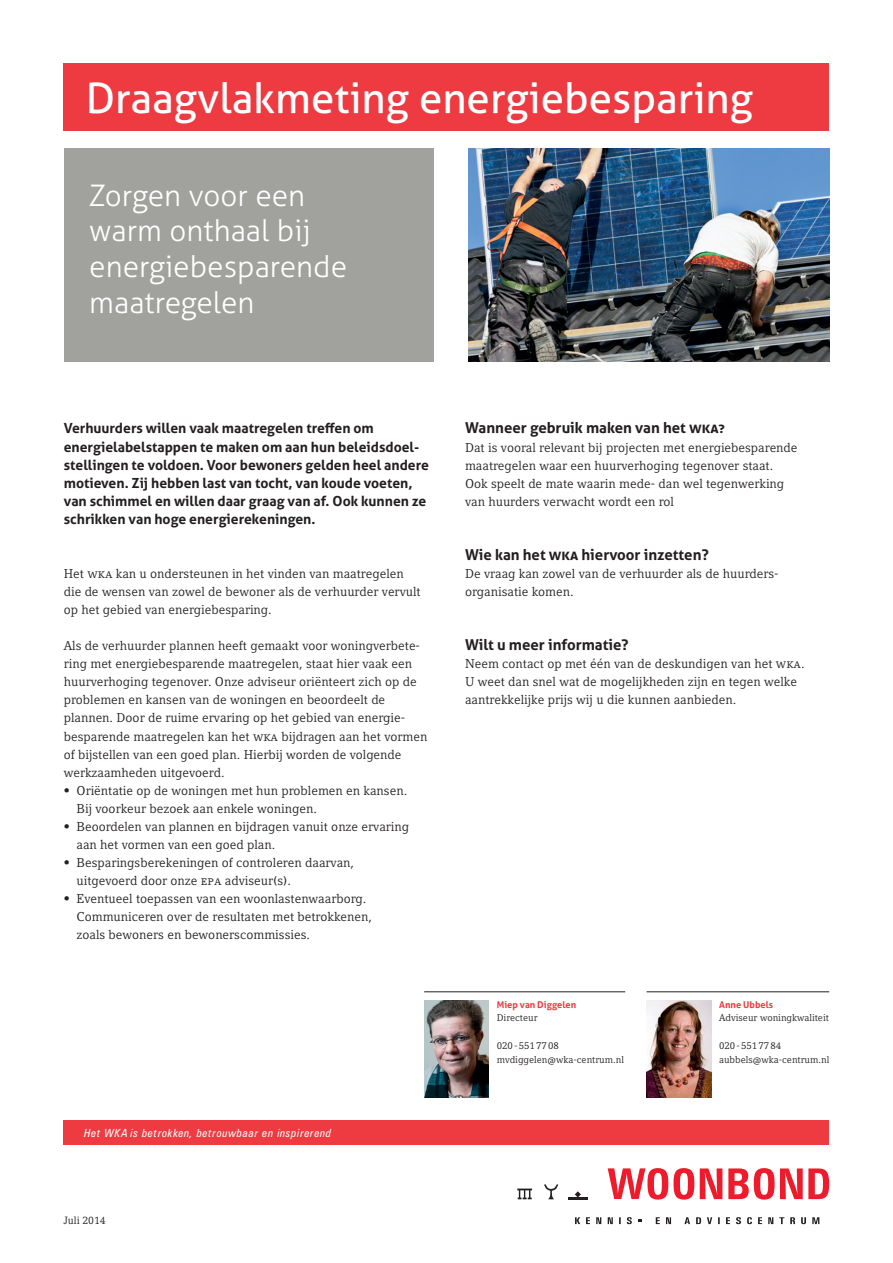
<style>
.page{position:relative;width:893px;height:1263px;background:#fff}
.page>*{position:absolute;margin:0;border:0;box-sizing:border-box;transform-origin:0 0}
._1_Titel{font:42px "Aller";color:#fff}
._2_Ondertitel{font:300 29.7px/35.7px "Aller";color:#fff}
._4_Tussenkop{font:700 15px "Aller";color:#231f20}
._3_Lead{font:700 13.95px/18px "Aller";color:#231f20}
.Plat_compatil{font:12.75px/18px "Compatil Letter LT Pro";color:#231f20}
.Functie{font:italic condensed 11.25px "Zurich BT";letter-spacing:.055em;color:#fff}
.Plat_compatil-2{font:10.5px "Compatil Letter LT Pro";color:#231f20}
.Plat_compatil-3{font:9.75px/13.8px "Compatil Letter LT Pro";color:#231f20}
.Plat_aller_bold{font:700 9.3px "Aller";color:#ee3a41}
.s1{font-family:"Aller Display"}
</style>
<div class="page">
<img style="left:469px;top:148px;width:360px;height:213px">
<div style="left:64px;top:1121px;width:765px;height:24px;background:#ee3a41"></div>
<svg style="left:575px;top:1217px;width:5px;height:7px"></svg>
<svg style="left:586px;top:1217px;width:4px;height:7px"></svg>
<svg style="left:596px;top:1217px;width:5px;height:7px"></svg>
<svg style="left:608px;top:1217px;width:5px;height:7px"></svg>
<svg style="left:619px;top:1217px;width:2px;height:7px"></svg>
<svg style="left:627px;top:1217px;width:5px;height:7px"></svg>
<svg style="left:638px;top:1219px;width:4px;height:3px"></svg>
<svg style="left:656px;top:1217px;width:4px;height:7px"></svg>
<svg style="left:666px;top:1217px;width:5px;height:7px"></svg>
<svg style="left:684px;top:1217px;width:6px;height:7px"></svg>
<svg style="left:696px;top:1217px;width:5px;height:7px"></svg>
<svg style="left:707px;top:1217px;width:5px;height:7px"></svg>
<svg style="left:718px;top:1217px;width:2px;height:7px"></svg>
<svg style="left:726px;top:1217px;width:4px;height:7px"></svg>
<svg style="left:736px;top:1217px;width:5px;height:7px"></svg>
<svg style="left:747px;top:1217px;width:5px;height:7px"></svg>
<svg style="left:758px;top:1217px;width:4px;height:7px"></svg>
<svg style="left:768px;top:1217px;width:5px;height:7px"></svg>
<svg style="left:779px;top:1217px;width:5px;height:7px"></svg>
<svg style="left:790px;top:1217px;width:5px;height:7px"></svg>
<svg style="left:801px;top:1217px;width:5px;height:7px"></svg>
<svg style="left:812px;top:1217px;width:7px;height:7px"></svg>
<svg style="left:608px;top:1168px;width:86px;height:31px"></svg>
<svg style="left:700px;top:1168px;width:22px;height:31px"></svg>
<svg style="left:728px;top:1168px;width:101px;height:31px"></svg>
<svg style="left:517px;top:1188px;width:15px;height:11px"></svg>
<svg style="left:544px;top:1184px;width:14px;height:15px"></svg>
<svg style="left:568px;top:1191px;width:19px;height:8px"></svg>
<div style="left:64px;top:148px;width:370px;height:213px;background:#a1a29e"></div>
<div style="left:64px;top:64px;width:765px;height:67px;background:#ee3a41"></div>
<hr style="left:647px;top:991px;width:182px;height:1px;background:#231f20">
<img style="left:647px;top:1000px;width:64px;height:97px">
<hr style="left:424px;top:991px;width:201px;height:1px;background:#231f20">
<img style="left:424px;top:1001px;width:65px;height:96px">
<p class="_1_Titel" style="left:86px;top:73px;width:669px">Draagvlakmeting energiebesparing</p>
<p class="_2_Ondertitel" style="left:89px;top:177px;width:259px">Zorgen voor een warm onthaal bij energiebesparende maatregelen</p>
<p class="_3_Lead" style="left:64px;top:419px;width:367px">Verhuurders willen vaak maatregelen treffen om energielabelstappen te maken om aan hun beleidsdoel&shy;stellingen te voldoen. Voor bewoners gelden heel andere motieven. Zij hebben last van tocht, van koude voeten, van schimmel en willen daar graag van af. Ook kunnen ze schrikken van hoge energierekeningen.</p>
<p class="Plat_compatil" style="left:64px;top:565px;width:358px">Het WKA kan u ondersteunen in het vinden van maatregelen die de wensen van zowel de bewoner als de verhuurder vervult op het gebied van energiebesparing.</p>
<p class="Plat_compatil" style="left:64px;top:637px;width:365px">Als de verhuurder plannen heeft gemaakt voor woningverbete&shy;ring met energiebesparende maatregelen, staat hier vaak een huurverhoging tegenover. Onze adviseur oriënteert zich op de problemen en kansen van de woningen en beoordeelt de plannen. Door de ruime ervaring op het gebied van energie&shy;besparende maatregelen kan het WKA bijdragen aan het vormen of bijstellen van een goed plan. Hierbij worden de volgende werkzaamheden uitgevoerd.</p>
<p class="Plat_compatil" style="left:77px;top:781px;width:332px;text-indent:-13px"><span class="s1">•</span> Oriëntatie op de woningen met hun problemen en kansen.<br>Bij voorkeur bezoek aan enkele woningen.</p>
<p class="Plat_compatil" style="left:77px;top:817px;width:334px;text-indent:-13px"><span class="s1">•</span> Beoordelen van plannen en bijdragen vanuit onze ervaring aan het vormen van een goed plan.</p>
<p class="Plat_compatil" style="left:77px;top:854px;width:279px;text-indent:-13px"><span class="s1">•</span> Besparingsberekeningen of controleren daarvan, uitgevoerd door onze EPA adviseur(s).</p>
<p class="Plat_compatil" style="left:77px;top:890px;width:297px;text-indent:-13px"><span class="s1">•</span> Eventueel toepassen van een woonlastenwaarborg.<br>Communiceren over de resultaten met betrokkenen, zoals bewoners en bewonerscommissies.</p>
<p class="Functie" style="left:84px;top:1126px;width:249px">Het WKA is betrokken, betrouwbaar en inspirerend</p>
<p class="Plat_compatil-2" style="left:64px;top:1214px;width:44px">Juli 2014</p>
<p class="_4_Tussenkop" style="left:465px;top:419px;width:261px">Wanneer gebruik maken van het wka?</p>
<p class="Plat_compatil" style="left:465px;top:438px;width:334px">Dat is vooral relevant bij projecten met energiebesparende maatregelen waar een huurverhoging tegenover staat.<br>Ook speelt de mate waarin mede- dan wel tegenwerking van huurders verwacht wordt een rol</p>
<p class="_4_Tussenkop" style="left:465px;top:545px;width:245px">Wie kan het wka hiervoor inzetten?</p>
<p class="Plat_compatil" style="left:465px;top:565px;width:315px">De vraag kan zowel van de verhuurder als de huurders&shy;organisatie komen.</p>
<p class="_4_Tussenkop" style="left:465px;top:636px;width:165px">Wilt u meer informatie?</p>
<p class="Plat_compatil" style="left:465px;top:655px;width:341px">Neem contact op met één van de deskundigen van het WKA.<br>U weet dan snel wat de mogelijkheden zijn en tegen welke aantrekkelijke prijs wij u die kunnen aanbieden.</p>
<p class="Plat_aller_bold" style="left:497px;top:998px;width:81px">Miep van Diggelen</p>
<p class="Plat_compatil-3" style="left:497px;top:1011px;width:42px">Directeur</p>
<p class="Plat_compatil-3" style="left:497px;top:1039px;width:129px">020 - 5517708 mvdiggelen@wka-centrum.nl</p>
<p class="Plat_aller_bold" style="left:719px;top:998px;width:55px">Anne Ubbels</p>
<p class="Plat_compatil-3" style="left:719px;top:1011px;width:111px">Adviseur woningkwaliteit</p>
<p class="Plat_compatil-3" style="left:719px;top:1039px;width:112px">020 - 5517784 aubbels@wka-centrum.nl</p>
</div>
